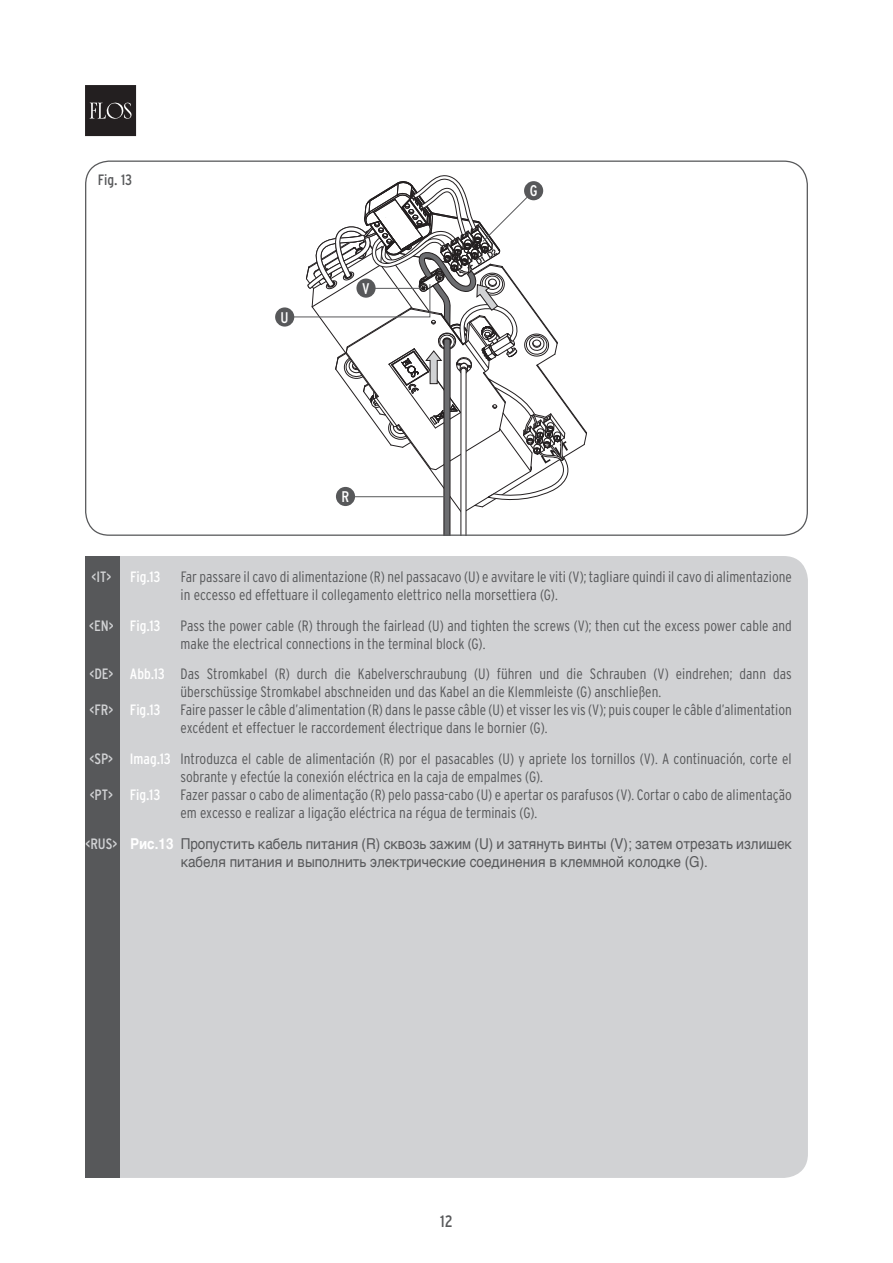
<style>
.page{position:relative;width:893px;height:1263px;background:#fff}
.page>*{position:absolute;margin:0;border:0;box-sizing:border-box;transform-origin:0 0}
.t1{font:condensed 16.5px "Interstate";color:#57585a}
.t2{font:condensed 15.45px "Interstate";color:#fff}
.t3{font:300 condensed 15px/18px "Interstate";color:#57585a}
.t4{font:15px/18px "Helvetica";color:#57585a;scale:.9 1}
.t5{font:condensed 15px "Interstate";color:#fff}
.t6{font:condensed 15px "Interstate";color:#57585a}
.s1{color:#d1d2d4}
.s2{font-weight:400;color:#d1d2d4}
.s3{font-weight:400;color:#fff}
.s4{font-family:"Interstate";font-stretch:condensed;color:#d1d2d4}
.s5{font-weight:700;color:#fff}
</style>
<div class="page">
<div style="left:85px;top:85px;width:51px;height:51px;background:#231f20"></div>
<svg style="left:90px;top:102px;width:42px;height:17px"></svg>
<div style="left:119px;top:556px;width:689px;height:622px;background:#d1d2d4"></div>
<div style="left:85px;top:556px;width:34px;height:622px;background:#57585a"></div>
<div style="left:275px;top:307px;width:19px;height:20px;background:#57585a;border-radius:50%"></div>
<svg style="left:284px;top:175px;width:303px;height:361px"></svg>
<div style="left:524px;top:181px;width:19px;height:19px;background:#57585a;border-radius:50%"></div>
<p class="t6" style="left:98px;top:172px;width:36px">Fig. 13</p>
<p class="t2" style="left:281px;top:309px;width:10px">U</p>
<p class="t2" style="left:362px;top:280px;width:9px">V</p>
<p class="t2" style="left:342px;top:488px;width:9px">R</p>
<p class="t2" style="left:530px;top:182px;width:9px">G</p>
<p class="t5" style="left:92px;top:568px;width:70px"><span class="s1">&lt;IT&gt;</span> Fig.13</p>
<p class="t3" style="left:181px;top:567px;width:613px">Far passare il cavo di alimentazione (R) nel passacavo (U) e avvitare le viti (V); tagliare quindi il cavo di alimentazione in eccesso ed effettuare il collegamento elettrico nella morsettiera (G).</p>
<p class="t5" style="left:89px;top:617px;width:73px"><span class="s1">&lt;EN&gt;</span> Fig.13</p>
<p class="t3" style="left:181px;top:616px;width:613px">Pass the power cable (R) through the fairlead (U) and tighten the screws (V); then cut the excess power cable and make the electrical connections in the terminal block (G).</p>
<p class="t3" style="left:89px;top:665px;width:704px"><span class="s2">&lt;DE&gt;</span> <span class="s3">Abb.13</span> Das Stromkabel (R) durch die Kabelverschraubung (U) führen und die Schrauben (V) eindrehen; dann das</p>
<p class="t3" style="left:181px;top:683px;width:482px">überschüssige Stromkabel abschneiden und das Kabel an die Klemmleiste (G) anschließen.</p>
<p class="t5" style="left:90px;top:702px;width:72px"><span class="s1">&lt;FR&gt;</span> Fig.13</p>
<p class="t3" style="left:181px;top:701px;width:613px">Faire passerle câble d’alimentation (R) dansle passe câble (U) et visserles vis(V); puiscouperle câble d’alimentation excédent et effectuer le raccordement électrique dans le bornier (G).</p>
<p class="t3" style="left:90px;top:750px;width:704px"><span class="s2">&lt;SP&gt;</span> <span class="s3">Imag.13</span> Introduzca el cable de alimentación (R) por el pasacables (U) y apriete los tornillos (V). A continuación, corte el</p>
<p class="t3" style="left:181px;top:768px;width:364px">sobrante y efectúe la conexión eléctrica en la caja de empalmes (G).</p>
<p class="t5" style="left:90px;top:786px;width:72px"><span class="s1">&lt;PT&gt;</span> Fig.13</p>
<p class="t3" style="left:181px;top:786px;width:613px">Fazer passar o cabo de alimentação (R) pelo passa-cabo (U) e apertar os parafusos (V). Cortar o cabo de alimentação em excesso e realizar a ligação eléctrica na régua de terminais (G).</p>
<p class="t4" style="left:181px;top:835px;width:681px;text-indent:-95px"><span class="s4">&lt;RUS&gt;</span> <span class="s5">Рис.13</span> Пропустить кабель питания (R) сквозь зажим (U) и затянуть винты (V); затем отрезать излишек кабеля питания и выполнить электрические соединения в клеммной колодке (G).</p>
<p class="t1" style="left:440px;top:1212px;width:14px">12</p>
</div>
